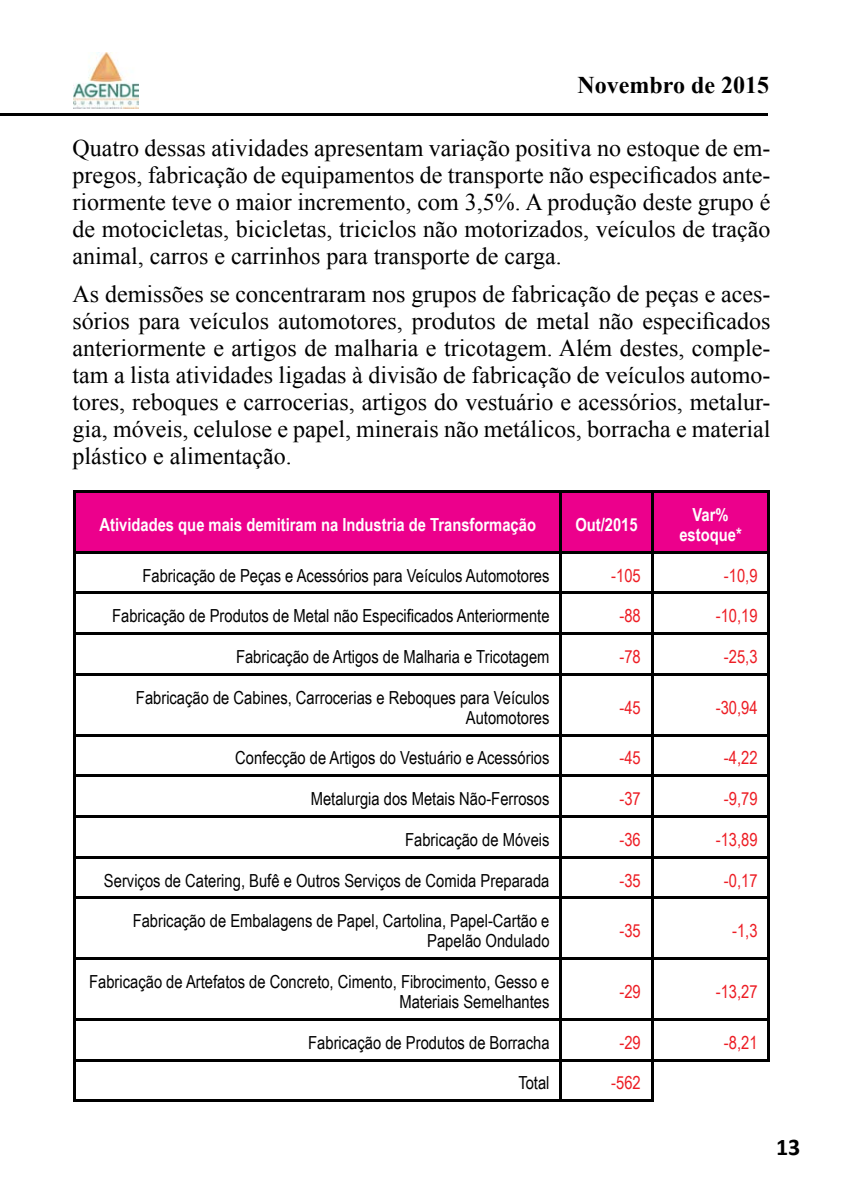
<style>
.page{position:relative;width:842px;height:1191px;background:#fff}
.page>*{position:absolute;margin:0;border:0;box-sizing:border-box;transform-origin:0 0}
.t1{font:24px/27px "Times New Roman";color:#000;text-align:justify}
.t2{font:700 24px "Times New Roman";color:#000}
.t3{font:700 24px "Calibri";color:#000}
.t4{font:18px/20px "Arial Narrow";color:#000;text-align:right}
.t5{font:18px "Arial Narrow";color:#ed1d24}
.t6{font:700 18px/20px "Arial Narrow";color:#fff;text-align:center}
</style>
<div class="page">
<hr style="left:0;top:114px;width:767px;height:2px;background:#000">
<img style="left:73px;top:52px;width:66px;height:57px">
<div style="left:76px;top:492px;width:692px;height:59px;background:#ec008c"></div>
<svg style="left:76px;top:553px;width:692px;height:39px"></svg>
<svg style="left:76px;top:594px;width:693px;height:506px"></svg>
<hr style="left:74px;top:490px;width:487px;height:2px;background:#000">
<hr style="left:74px;top:492px;width:2px;height:59px;background:#000">
<hr style="left:561px;top:490px;width:91px;height:2px;background:#000">
<hr style="left:560px;top:492px;width:2px;height:59px;background:#000">
<hr style="left:652px;top:490px;width:118px;height:2px;background:#000">
<hr style="left:651px;top:492px;width:2px;height:59px;background:#000">
<hr style="left:768px;top:492px;width:2px;height:59px;background:#000">
<hr style="left:74px;top:551px;width:487px;height:2px;background:#000">
<hr style="left:74px;top:553px;width:2px;height:39px;background:#000">
<hr style="left:561px;top:551px;width:91px;height:2px;background:#000">
<hr style="left:560px;top:553px;width:2px;height:39px;background:#000">
<hr style="left:652px;top:551px;width:118px;height:2px;background:#000">
<hr style="left:651px;top:553px;width:2px;height:39px;background:#000">
<hr style="left:768px;top:553px;width:2px;height:39px;background:#000">
<hr style="left:74px;top:592px;width:487px;height:2px;background:#000">
<hr style="left:74px;top:594px;width:2px;height:38px;background:#000">
<hr style="left:561px;top:592px;width:91px;height:2px;background:#000">
<hr style="left:560px;top:594px;width:2px;height:38px;background:#000">
<hr style="left:652px;top:592px;width:118px;height:2px;background:#000">
<hr style="left:651px;top:594px;width:2px;height:38px;background:#000">
<hr style="left:768px;top:594px;width:2px;height:38px;background:#000">
<hr style="left:74px;top:632px;width:487px;height:2px;background:#000">
<hr style="left:74px;top:634px;width:2px;height:39px;background:#000">
<hr style="left:561px;top:632px;width:91px;height:2px;background:#000">
<hr style="left:560px;top:634px;width:2px;height:39px;background:#000">
<hr style="left:652px;top:632px;width:118px;height:2px;background:#000">
<hr style="left:651px;top:634px;width:2px;height:39px;background:#000">
<hr style="left:768px;top:634px;width:2px;height:39px;background:#000">
<hr style="left:74px;top:673px;width:487px;height:2px;background:#000">
<hr style="left:74px;top:675px;width:2px;height:59px;background:#000">
<hr style="left:561px;top:673px;width:91px;height:2px;background:#000">
<hr style="left:560px;top:675px;width:2px;height:59px;background:#000">
<hr style="left:652px;top:673px;width:118px;height:2px;background:#000">
<hr style="left:651px;top:675px;width:2px;height:59px;background:#000">
<hr style="left:768px;top:675px;width:2px;height:59px;background:#000">
<hr style="left:74px;top:734px;width:487px;height:2px;background:#000">
<hr style="left:74px;top:736px;width:2px;height:39px;background:#000">
<hr style="left:561px;top:734px;width:91px;height:2px;background:#000">
<hr style="left:560px;top:736px;width:2px;height:39px;background:#000">
<hr style="left:652px;top:734px;width:118px;height:2px;background:#000">
<hr style="left:651px;top:736px;width:2px;height:39px;background:#000">
<hr style="left:768px;top:736px;width:2px;height:39px;background:#000">
<hr style="left:74px;top:775px;width:487px;height:2px;background:#000">
<hr style="left:74px;top:777px;width:2px;height:38px;background:#000">
<hr style="left:561px;top:775px;width:91px;height:2px;background:#000">
<hr style="left:560px;top:777px;width:2px;height:38px;background:#000">
<hr style="left:652px;top:775px;width:118px;height:2px;background:#000">
<hr style="left:651px;top:777px;width:2px;height:38px;background:#000">
<hr style="left:768px;top:777px;width:2px;height:38px;background:#000">
<hr style="left:74px;top:815px;width:487px;height:2px;background:#000">
<hr style="left:74px;top:817px;width:2px;height:39px;background:#000">
<hr style="left:561px;top:815px;width:91px;height:2px;background:#000">
<hr style="left:560px;top:817px;width:2px;height:39px;background:#000">
<hr style="left:652px;top:815px;width:118px;height:2px;background:#000">
<hr style="left:651px;top:817px;width:2px;height:39px;background:#000">
<hr style="left:768px;top:817px;width:2px;height:39px;background:#000">
<hr style="left:74px;top:856px;width:487px;height:2px;background:#000">
<hr style="left:74px;top:858px;width:2px;height:39px;background:#000">
<hr style="left:561px;top:856px;width:91px;height:2px;background:#000">
<hr style="left:560px;top:858px;width:2px;height:39px;background:#000">
<hr style="left:652px;top:856px;width:118px;height:2px;background:#000">
<hr style="left:651px;top:858px;width:2px;height:39px;background:#000">
<hr style="left:768px;top:858px;width:2px;height:39px;background:#000">
<hr style="left:74px;top:897px;width:487px;height:2px;background:#000">
<hr style="left:74px;top:899px;width:2px;height:58px;background:#000">
<hr style="left:561px;top:897px;width:91px;height:2px;background:#000">
<hr style="left:560px;top:899px;width:2px;height:58px;background:#000">
<hr style="left:652px;top:897px;width:118px;height:2px;background:#000">
<hr style="left:651px;top:899px;width:2px;height:58px;background:#000">
<hr style="left:768px;top:899px;width:2px;height:58px;background:#000">
<hr style="left:74px;top:957px;width:487px;height:2px;background:#000">
<hr style="left:74px;top:959px;width:2px;height:59px;background:#000">
<hr style="left:561px;top:957px;width:91px;height:2px;background:#000">
<hr style="left:560px;top:959px;width:2px;height:59px;background:#000">
<hr style="left:652px;top:957px;width:118px;height:2px;background:#000">
<hr style="left:651px;top:959px;width:2px;height:59px;background:#000">
<hr style="left:768px;top:959px;width:2px;height:59px;background:#000">
<hr style="left:74px;top:1018px;width:487px;height:2px;background:#000">
<hr style="left:74px;top:1020px;width:2px;height:39px;background:#000">
<hr style="left:561px;top:1018px;width:91px;height:2px;background:#000">
<hr style="left:560px;top:1020px;width:2px;height:39px;background:#000">
<hr style="left:652px;top:1018px;width:118px;height:2px;background:#000">
<hr style="left:651px;top:1020px;width:2px;height:39px;background:#000">
<hr style="left:768px;top:1020px;width:2px;height:39px;background:#000">
<hr style="left:74px;top:1059px;width:487px;height:2px;background:#000">
<hr style="left:74px;top:1061px;width:2px;height:38px;background:#000">
<hr style="left:561px;top:1059px;width:91px;height:2px;background:#000">
<hr style="left:560px;top:1061px;width:2px;height:38px;background:#000">
<hr style="left:652px;top:1059px;width:118px;height:2px;background:#000">
<hr style="left:651px;top:1061px;width:2px;height:38px;background:#000">
<hr style="left:74px;top:1099px;width:487px;height:2px;background:#000">
<hr style="left:561px;top:1099px;width:92px;height:2px;background:#000">
<p class="t2" style="left:577px;top:68px;width:193px">Novembro de 2015</p>
<p class="t1" style="left:73px;top:134px;width:699px">Quatro dessas atividades apresentam variação positiva no estoque de em&shy;pregos, fabricação de equipamentos de transporte não especificados ante&shy;riormente teve o maior incremento, com 3,5%. A produção deste grupo é de motocicletas, bicicletas, triciclos não motorizados, veículos de tração animal, carros e carrinhos para transporte de carga.</p>
<p class="t1" style="left:73px;top:280px;width:699px">As demissões se concentraram nos grupos de fabricação de peças e aces&shy;sórios para veículos automotores, produtos de metal não especificados anteriormente e artigos de malharia e tricotagem. Além destes, comple&shy;tam a lista atividades ligadas à divisão de fabricação de veículos automo&shy;tores, reboques e carrocerias, artigos do vestuário e acessórios, metalur&shy;gia, móveis, celulose e papel, minerais não metálicos, borracha e material plástico e alimentação.</p>
<p class="t6" style="left:100px;top:514px;width:438px">Atividades que mais demitiram na Industria de Transformação</p>
<p class="t6" style="left:575px;top:514px;width:64px">Out/2015</p>
<p class="t6" style="left:679px;top:504px;width:64px">Var% estoque*</p>
<p class="t4" style="left:142px;top:564px;width:409px">Fabricação de Peças e Acessórios para Veículos Automotores</p>
<p class="t5" style="left:611px;top:562px;width:31px">-105</p>
<p class="t5" style="left:724px;top:562px;width:35px">-10,9</p>
<p class="t4" style="left:112px;top:605px;width:439px">Fabricação de Produtos de Metal não Especificados Anteriormente</p>
<p class="t5" style="left:619px;top:603px;width:23px">-88</p>
<p class="t5" style="left:716px;top:603px;width:43px">-10,19</p>
<p class="t4" style="left:236px;top:646px;width:315px">Fabricação de Artigos de Malharia e Tricotagem</p>
<p class="t5" style="left:619px;top:643px;width:23px">-78</p>
<p class="t5" style="left:724px;top:643px;width:35px">-25,3</p>
<p class="t4" style="left:136px;top:686px;width:415px">Fabricação de Cabines, Carrocerias e Reboques para Veículos<br>Automotores</p>
<p class="t5" style="left:619px;top:694px;width:23px">-45</p>
<p class="t5" style="left:716px;top:694px;width:43px">-30,94</p>
<p class="t4" style="left:235px;top:747px;width:316px">Confecção de Artigos do Vestuário e Acessórios</p>
<p class="t5" style="left:619px;top:745px;width:23px">-45</p>
<p class="t5" style="left:724px;top:745px;width:35px">-4,22</p>
<p class="t4" style="left:311px;top:788px;width:240px">Metalurgia dos Metais Não-Ferrosos</p>
<p class="t5" style="left:619px;top:785px;width:23px">-37</p>
<p class="t5" style="left:724px;top:785px;width:35px">-9,79</p>
<p class="t4" style="left:405px;top:828px;width:146px">Fabricação de Móveis</p>
<p class="t5" style="left:619px;top:826px;width:23px">-36</p>
<p class="t5" style="left:716px;top:826px;width:43px">-13,89</p>
<p class="t4" style="left:104px;top:869px;width:447px">Serviços de Catering, Bufê e Outros Serviços de Comida Preparada</p>
<p class="t5" style="left:619px;top:867px;width:23px">-35</p>
<p class="t5" style="left:724px;top:867px;width:35px">-0,17</p>
<p class="t4" style="left:133px;top:910px;width:418px">Fabricação de Embalagens de Papel, Cartolina, Papel-Cartão e<br>Papelão Ondulado</p>
<p class="t5" style="left:619px;top:917px;width:23px">-35</p>
<p class="t5" style="left:732px;top:917px;width:27px">-1,3</p>
<p class="t4" style="left:89px;top:971px;width:462px">Fabricação de Artefatos de Concreto, Cimento, Fibrocimento, Gesso e<br>Materiais Semelhantes</p>
<p class="t5" style="left:619px;top:978px;width:23px">-29</p>
<p class="t5" style="left:716px;top:978px;width:43px">-13,27</p>
<p class="t4" style="left:308px;top:1031px;width:243px">Fabricação de Produtos de Borracha</p>
<p class="t5" style="left:619px;top:1029px;width:23px">-29</p>
<p class="t5" style="left:724px;top:1029px;width:35px">-8,21</p>
<p class="t4" style="left:518px;top:1072px;width:33px">Total</p>
<p class="t5" style="left:611px;top:1069px;width:31px">-562</p>
<p class="t3" style="left:776px;top:1131px;width:26px">13</p>
</div>
